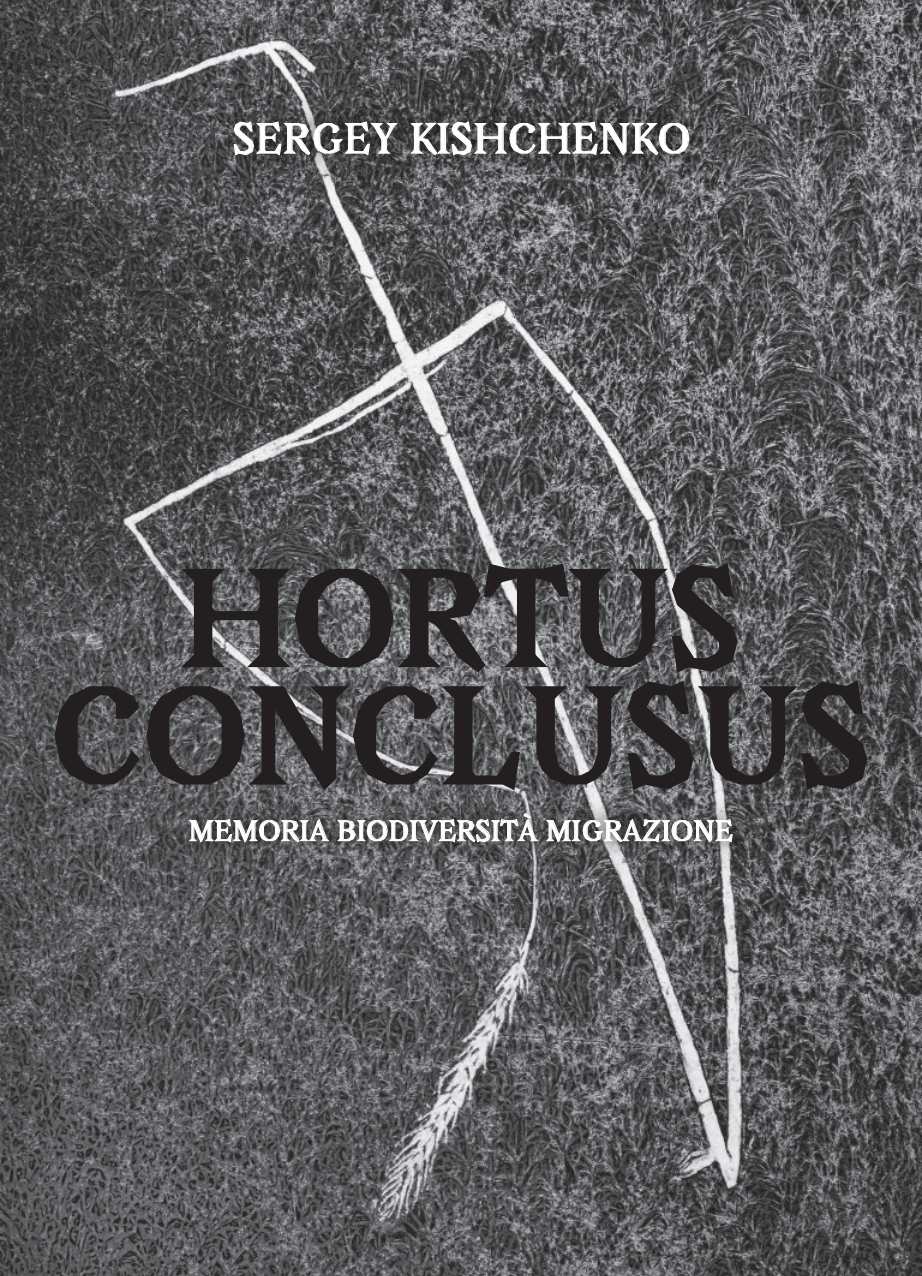
<style>
.page{position:relative;width:922px;height:1276px;background:#fff}
.page>*{position:absolute;margin:0;border:0;box-sizing:border-box;transform-origin:0 0}
.t1{font:700 117.5px/117.5px "Avara";letter-spacing:.02em;color:#231f20;text-align:center}
.t2{font:700 37px "Avara";letter-spacing:.02em;color:#fff}
.t3{font:700 25px "Avara";letter-spacing:.02em;color:#fff}
</style>
<div class="page">
<img style="left:0;top:0;width:921px;height:1276px">
<svg style="left:52px;top:560px;width:817px;height:225px;background:#58585a"></svg>
<img style="left:121px;top:72px;width:681px;height:143px">
<svg style="left:233px;top:120px;width:166px;height:36px;background:#676768"></svg>
<svg style="left:409px;top:120px;width:280px;height:36px;background:#676768"></svg>
<img style="left:0;top:785px;width:921px;height:110px">
<svg style="left:187px;top:812px;width:546px;height:31px;background:#79787a"></svg>
<h2 class="t2" style="left:233px;top:112px;width:459px">SERGEY KISHCHENKO</h2>
<h1 class="t1" style="left:52px;top:561px;width:819px">HORTUS<br>CONCLUSUS</h1>
<p class="t3" style="left:189px;top:812px;width:545px">MEMORIA BIODIVERSITÀ MIGRAZIONE</p>
</div>
